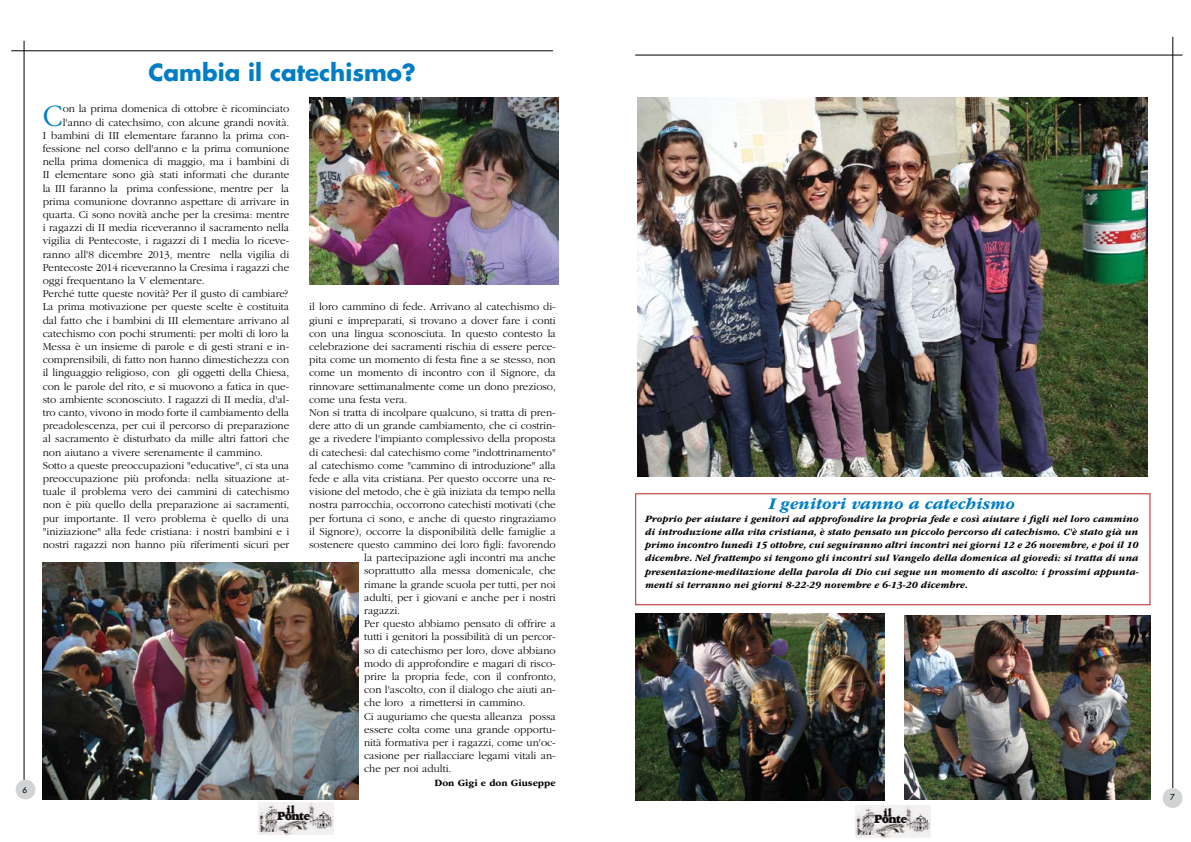
<style>
.page{position:relative;width:1191px;height:842px;background:#fff}
.page>*{position:absolute;margin:0;border:0;box-sizing:border-box;transform-origin:0 0}
.t1{font:300 32.2px "ITC Garamond Std";color:#007dc5}
.t2{font:700 23px "Futura Std";color:#007dc5}
.t3{font:italic 700 17px "ITC Garamond Std";color:#007dc5}
.t4{font:300 11px "ITC Garamond Std";color:#000}
.t5{font:italic 700 10px/13.2px "ITC Garamond Std";color:#000;text-align:justify}
.t6{font:700 10px "ITC Garamond Std";color:#000}
.t7{font:500 8px "Futura Std";color:#000}
</style>
<div class="page">
<hr style="left:635px;top:55px;width:547px;height:1px;background:#000">
<hr style="left:24px;top:41px;width:1px;height:740px;background:#000">
<hr style="left:11px;top:51px;width:542px;height:1px;background:#000">
<hr style="left:1172px;top:37px;width:1px;height:751px;background:#000">
<div style="left:16px;top:780px;width:19px;height:19px;background:#d1d3d4;border-radius:50%"></div>
<div style="left:1162px;top:788px;width:20px;height:20px;background:#d1d3d4;border-radius:50%"></div>
<img style="left:259px;top:802px;width:75px;height:33px">
<img style="left:855px;top:805px;width:75px;height:32px">
<img style="left:637px;top:98px;width:510px;height:379px">
<img style="left:635px;top:613px;width:249px;height:187px">
<img style="left:309px;top:98px;width:249px;height:187px">
<img style="left:904px;top:615px;width:246px;height:185px">
<img style="left:43px;top:563px;width:315px;height:236px">
<p class="t7" style="left:22px;top:785px;width:6px">6</p>
<h2 class="t2" style="left:148px;top:57px;width:269px">Cambia il catechismo?</h2>
<h1 class="t1" style="left:43px;top:98px;width:21px">C</h1>
<p class="t4" style="left:63px;top:103px;width:228px">on la prima domenica di ottobre è ricominciato</p>
<p class="t4" style="left:63px;top:116px;width:228px">l'anno di catechsimo, con alcune grandi novità.</p>
<p class="t4" style="left:43px;top:129px;width:248px">I bambini di III elementare faranno la prima con-</p>
<p class="t4" style="left:43px;top:143px;width:248px">fessione nel corso dell'anno e la prima comunione</p>
<p class="t4" style="left:43px;top:156px;width:248px">nella prima domenica di maggio, ma i bambini di</p>
<p class="t4" style="left:43px;top:169px;width:248px">II elementare sono già stati informati che durante</p>
<p class="t4" style="left:43px;top:182px;width:248px">la III faranno la prima confessione, mentre per la</p>
<p class="t4" style="left:43px;top:195px;width:248px">prima comunione dovranno aspettare di arrivare in</p>
<p class="t4" style="left:43px;top:209px;width:248px">quarta. Ci sono novità anche per la cresima: mentre</p>
<p class="t4" style="left:43px;top:222px;width:248px">i ragazzi di II media riceveranno il sacramento nella</p>
<p class="t4" style="left:43px;top:235px;width:248px">vigilia di Pentecoste, i ragazzi di I media lo riceve-</p>
<p class="t4" style="left:43px;top:248px;width:248px">ranno all'8 dicembre 2013, mentre nella vigilia di</p>
<p class="t4" style="left:43px;top:261px;width:248px">Pentecoste 2014 riceveranno la Cresima i ragazzi che</p>
<p class="t4" style="left:43px;top:275px;width:163px">oggi frequentano la V elementare.</p>
<p class="t4" style="left:43px;top:288px;width:247px">Perché tutte queste novità? Per il gusto di cambiare?</p>
<p class="t4" style="left:43px;top:301px;width:248px">La prima motivazione per queste scelte è costituita</p>
<p class="t4" style="left:43px;top:314px;width:248px">dal fatto che i bambini di III elementare arrivano al</p>
<p class="t4" style="left:43px;top:327px;width:248px">catechismo con pochi strumenti: per molti di loro la</p>
<p class="t4" style="left:43px;top:341px;width:248px">Messa è un insieme di parole e di gesti strani e in-</p>
<p class="t4" style="left:43px;top:354px;width:248px">comprensibili, di fatto non hanno dimestichezza con</p>
<p class="t4" style="left:43px;top:367px;width:248px">il linguaggio religioso, con gli oggetti della Chiesa,</p>
<p class="t4" style="left:43px;top:380px;width:248px">con le parole del rito, e si muovono a fatica in que-</p>
<p class="t4" style="left:43px;top:393px;width:248px">sto ambiente sconosciuto. I ragazzi di II media, d'al-</p>
<p class="t4" style="left:43px;top:407px;width:248px">tro canto, vivono in modo forte il cambiamento della</p>
<p class="t4" style="left:43px;top:420px;width:248px">preadolescenza, per cui il percorso di preparazione</p>
<p class="t4" style="left:43px;top:433px;width:248px">al sacramento è disturbato da mille altri fattori che</p>
<p class="t4" style="left:43px;top:446px;width:222px">non aiutano a vivere serenamente il cammino.</p>
<p class="t4" style="left:43px;top:459px;width:248px">Sotto a queste preoccupazioni "educative", ci sta una</p>
<p class="t4" style="left:43px;top:473px;width:248px">preoccupazione più profonda: nella situazione at-</p>
<p class="t4" style="left:43px;top:486px;width:248px">tuale il problema vero dei cammini di catechismo</p>
<p class="t4" style="left:43px;top:499px;width:248px">non è più quello della preparazione ai sacramenti,</p>
<p class="t4" style="left:43px;top:512px;width:248px">pur importante. Il vero problema è quello di una</p>
<p class="t4" style="left:43px;top:525px;width:248px">"iniziazione" alla fede cristiana: i nostri bambini e i</p>
<p class="t4" style="left:43px;top:539px;width:248px">nostri ragazzi non hanno più riferimenti sicuri per</p>
<p class="t4" style="left:309px;top:301px;width:248px">il loro cammino di fede. Arrivano al catechismo di-</p>
<p class="t4" style="left:309px;top:314px;width:248px">giuni e impreparati, si trovano a dover fare i conti</p>
<p class="t4" style="left:309px;top:327px;width:248px">con una lingua sconosciuta. In questo contesto la</p>
<p class="t4" style="left:309px;top:341px;width:248px">celebrazione dei sacramenti rischia di essere perce-</p>
<p class="t4" style="left:309px;top:354px;width:248px">pita come un momento di festa fine a se stesso, non</p>
<p class="t4" style="left:309px;top:367px;width:248px">come un momento di incontro con il Signore, da</p>
<p class="t4" style="left:309px;top:380px;width:248px">rinnovare settimanalmente come un dono prezioso,</p>
<p class="t4" style="left:309px;top:393px;width:100px">come una festa vera.</p>
<p class="t4" style="left:309px;top:407px;width:248px">Non si tratta di incolpare qualcuno, si tratta di pren-</p>
<p class="t4" style="left:309px;top:420px;width:248px">dere atto di un grande cambiamento, che ci costrin-</p>
<p class="t4" style="left:309px;top:433px;width:248px">ge a rivedere l'impianto complessivo della proposta</p>
<p class="t4" style="left:309px;top:446px;width:248px">di catechesi: dal catechismo come "indottrinamento"</p>
<p class="t4" style="left:309px;top:459px;width:248px">al catechismo come "cammino di introduzione" alla</p>
<p class="t4" style="left:309px;top:473px;width:248px">fede e alla vita cristiana. Per questo occorre una re-</p>
<p class="t4" style="left:309px;top:486px;width:248px">visione del metodo, che è già iniziata da tempo nella</p>
<p class="t4" style="left:309px;top:499px;width:248px">nostra parrocchia, occorrono catechisti motivati (che</p>
<p class="t4" style="left:309px;top:512px;width:248px">per fortuna ci sono, e anche di questo ringraziamo</p>
<p class="t4" style="left:309px;top:525px;width:248px">il Signore), occorre la disponibilità delle famiglie a</p>
<p class="t4" style="left:309px;top:539px;width:248px">sostenere questo cammino dei loro figli: favorendo</p>
<p class="t4" style="left:364px;top:552px;width:193px">la partecipazione agli incontri ma anche</p>
<p class="t4" style="left:364px;top:565px;width:193px">soprattutto alla messa domenicale, che</p>
<p class="t4" style="left:364px;top:578px;width:193px">rimane la grande scuola per tutti, per noi</p>
<p class="t4" style="left:364px;top:591px;width:193px">adulti, per i giovani e anche per i nostri</p>
<p class="t4" style="left:364px;top:605px;width:37px">ragazzi.</p>
<p class="t4" style="left:364px;top:618px;width:193px">Per questo abbiamo pensato di offrire a</p>
<p class="t4" style="left:364px;top:631px;width:193px">tutti i genitori la possibilità di un percor-</p>
<p class="t4" style="left:364px;top:644px;width:193px">so di catechismo per loro, dove abbiano</p>
<p class="t4" style="left:364px;top:657px;width:193px">modo di approfondire e magari di risco-</p>
<p class="t4" style="left:364px;top:671px;width:193px">prire la propria fede, con il confronto,</p>
<p class="t4" style="left:364px;top:684px;width:193px">con l'ascolto, con il dialogo che aiuti an-</p>
<p class="t4" style="left:364px;top:697px;width:163px">che loro a rimettersi in cammino.</p>
<p class="t4" style="left:364px;top:710px;width:193px">Ci auguriamo che questa alleanza possa</p>
<p class="t4" style="left:364px;top:723px;width:193px">essere colta come una grande opportu-</p>
<p class="t4" style="left:364px;top:737px;width:193px">nità formativa per i ragazzi, come un'oc-</p>
<p class="t4" style="left:364px;top:750px;width:193px">casione per riallacciare legami vitali an-</p>
<p class="t4" style="left:364px;top:763px;width:89px">che per noi adulti.</p>
<p class="t6" style="left:434px;top:777px;width:123px">Don Gigi e don Giuseppe</p>
<h3 class="t3" style="left:769px;top:494px;width:247px">I genitori vanno a catechismo</h3>
<p class="t5" style="left:645px;top:512px;width:495px">Proprio per aiutare i genitori ad approfondire la propria fede e così aiutare i figli nel loro cammino di introduzione alla vita cristiana, è stato pensato un piccolo percorso di catechismo. C'è stato già un primo incontro lunedì 15 ottobre, cui seguiranno altri incontri nei giorni 12 e 26 novembre, e poi il 10 dicembre. Nel frattempo si tengono gli incontri sul Vangelo della domenica al giovedì: si tratta di una presentazione-meditazione della parola di Dio cui segue un momento di ascolto: i prossimi appunta&shy;menti si terranno nei giorni 8-22-29 novembre e 6-13-20 dicembre.</p>
<p class="t7" style="left:1170px;top:792px;width:6px">7</p>
</div>
